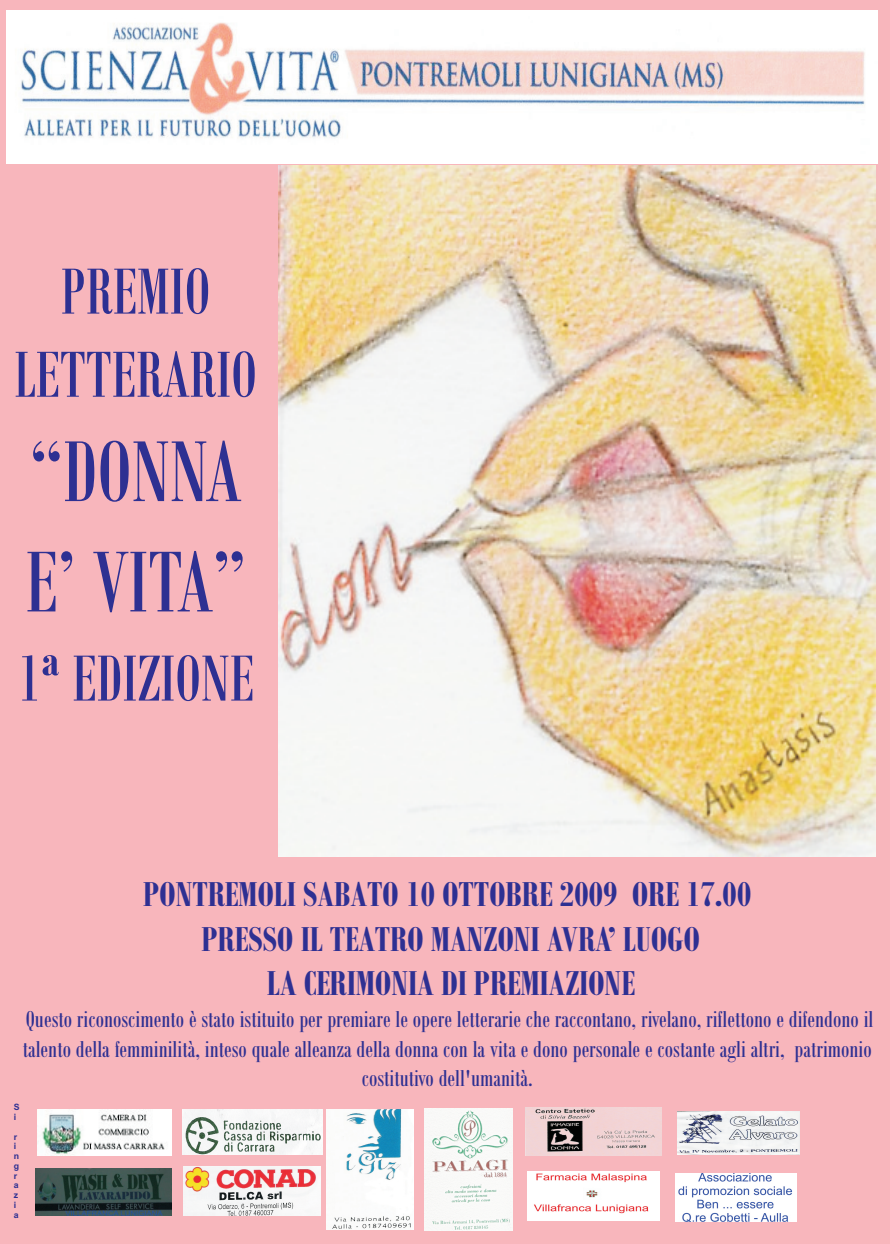
<style>
.page{position:relative;width:890px;height:1244px;background:#fff}
.page>*{position:absolute;margin:0;border:0;box-sizing:border-box;transform-origin:0 0}
.t1{font:93.75px/110.3px "Bodoni MT Condensed";color:#2e3092}
.t2{font:70.62px/83.1px "Bodoni MT Condensed";color:#2e3092;text-align:center}
.t3{font:700 37.5px/44.1px "Bodoni MT Condensed";color:#2e3092;text-align:center}
.t4{font:25px/29.4px "Bodoni MT Condensed";color:#2e3092;text-align:center}
.t5{font:700 8.75px/9.8px "Arial";color:#2e3092}
.s1{font-weight:700}
</style>
<div class="page">
<div style="left:0;top:0;width:889px;height:1244px;background:#f8b6bc"></div>
<img style="left:6px;top:11px;width:871px;height:153px">
<img style="left:278px;top:166px;width:597px;height:690px">
<img style="left:326px;top:1109px;width:87px;height:120px">
<img style="left:183px;top:1109px;width:139px;height:45px">
<img style="left:37px;top:1109px;width:135px;height:46px">
<img style="left:525px;top:1108px;width:136px;height:47px">
<img style="left:527px;top:1172px;width:132px;height:48px">
<img style="left:677px;top:1111px;width:122px;height:43px">
<img style="left:36px;top:1168px;width:136px;height:47px">
<img style="left:424px;top:1109px;width:88px;height:121px">
<img style="left:184px;top:1166px;width:136px;height:50px">
<img style="left:675px;top:1173px;width:121px;height:49px">
<h2 class="t2" style="left:14px;top:257px;width:244px">PREMIO<br>LETTERARIO</h2>
<h1 class="t1" style="left:26px;top:426px;width:222px">“DONNA<br>E’ VITA”</h1>
<h2 class="t2" style="left:17px;top:644px;width:238px">1<span class="s1">ª</span> EDIZIONE</h2>
<h3 class="t3" style="left:143px;top:876px;width:609px">PONTREMOLI SABATO 10 OTTOBRE 2009 ORE 17.00<br>PRESSO IL TEATRO MANZONI AVRA’ LUOGO<br>LA CERIMONIA DI PREMIAZIONE</h3>
<p class="t4" style="left:23px;top:1007px;width:852px">Questo riconoscimento è stato istituito per premiare le opere letterarie che raccontano, rivelano, riflettono e difendono il talento della femminilità, inteso quale alleanza della donna con la vita e dono personale e costante agli altri, patrimonio costitutivo dell'umanità.</p>
<p class="t5" style="left:14px;top:1103px;width:7px">S i</p>
<p class="t5" style="left:14px;top:1132px;width:7px">r i n g r a z i a</p>
</div>
